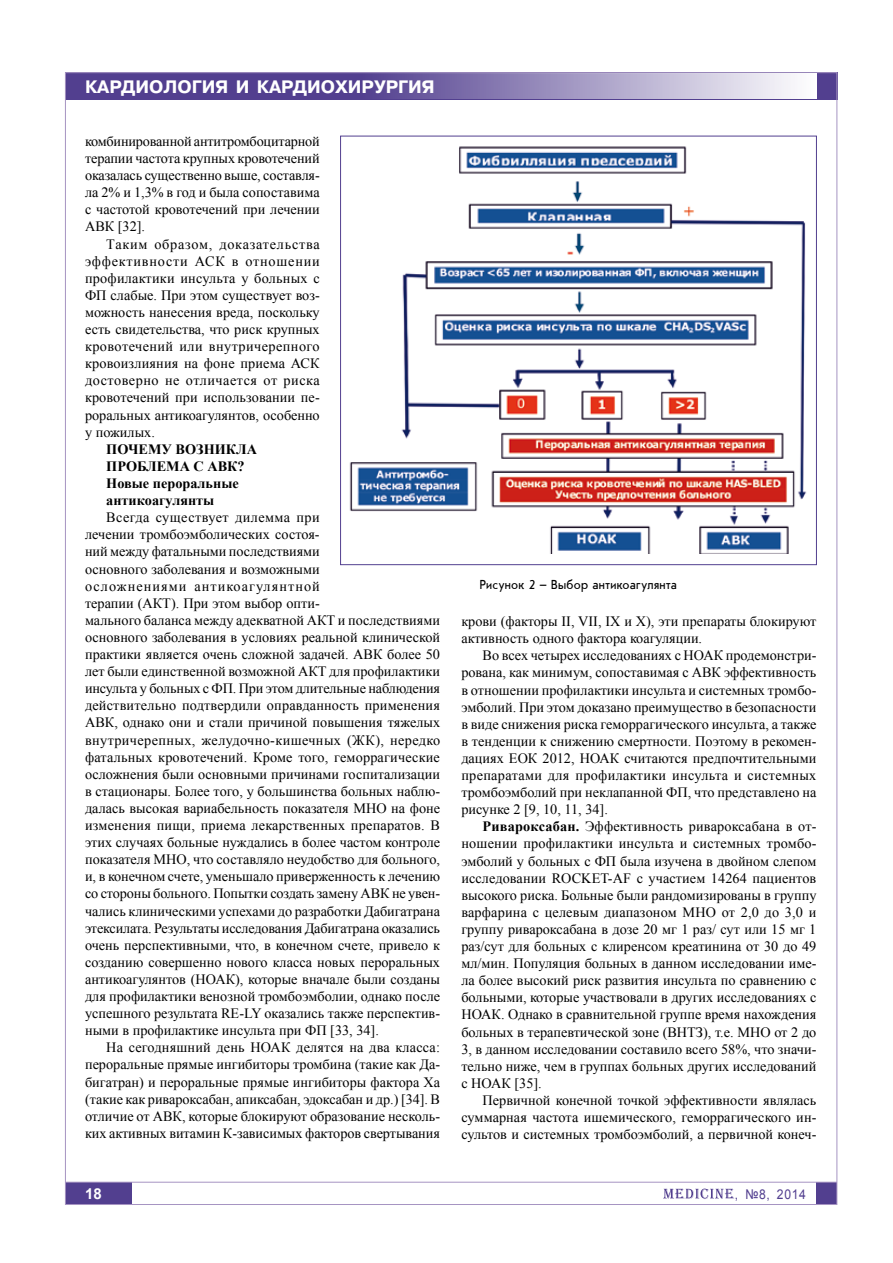
<style>
.page{position:relative;width:893px;height:1263px;background:#fff}
.page>*{position:absolute;margin:0;border:0;box-sizing:border-box;transform-origin:0 0}
.t1{font:700 18px "Pragmatica C";color:#fff}
.t2{font:700 15px "Arial";color:#fff}
.t3{font:14.25px/17.1px "Times New Roman";color:#000;text-align:justify}
.t4{font:700 14.25px/17.1px "Times New Roman";color:#000}
.t5{font:13.5px "Journal Sans";letter-spacing:.015em;color:#000;scale:.9 1}
.t6{font:13.5px "Arial";color:#523f8f;scale:.9 1}
.s1{font-weight:700}
</style>
<div class="page">
<div style="left:65px;top:1182px;width:67px;height:22px;background:#523f8f"></div>
<div style="left:816px;top:1182px;width:21px;height:22px;background:#523f8f"></div>
<svg style="left:663px;top:1188px;width:71px;height:11px"></svg>
<hr style="left:65px;top:1182px;width:772px;height:1px;background:#a694c2">
<div style="left:65px;top:72px;width:772px;height:28px;background:#523f8f"></div>
<div style="left:353px;top:73px;width:463px;height:26px;background:linear-gradient(to right,#4f3c8d,#fefefe)"></div>
<img style="left:349px;top:146px;width:458px;height:407px">
<p class="t1" style="left:85px;top:77px;width:351px">кардиология и кардиохирургия</p>
<p class="t3" style="left:85px;top:132px;width:236px">комбинированной антитромбоцитарной терапии частота крупных кровотечений оказалась существенно выше, составля&shy;ла 2% и 1,3% в год и была сопоставима с частотой кровотечений при лечении АВК [32].</p>
<p class="t3" style="left:85px;top:235px;width:236px;text-indent:21px">Таким образом, доказательства эффективности АСК в отношении профилактики инсульта у больных с ФП слабые. При этом существует воз&shy;можность нанесения вреда, поскольку есть свидетельства, что риск крупных кровотечений или внутричерепного кровоизлияния на фоне приема АСК достоверно не отличается от риска кровотечений при использовании пе&shy;роральных антикоагулянтов, особенно у пожилых.</p>
<p class="t4" style="left:106px;top:440px;width:149px">Почему возникла проблема с АВК?<br>Новые пероральные антикоагулянты</p>
<p class="t3" style="left:85px;top:509px;width:357px;text-align:left;text-indent:21px">Всегда существует дилемма при<br>лечении тромбоэмболических состоя-<br>ний между фатальными последствиями<br>основного заболевания и возможными<br>осложнениями антикоагулянтной<br>терапии (АКТ). При этом выбор опти-<br>мального баланса между адекватной АКТ и последствиями основного заболевания в условиях реальной клинической практики является очень сложной задачей. АВК более 50 лет были единственной возможной АКТ для профилактики инсульта у больных с ФП. При этом длительные наблюдения действительно подтвердили оправданность применения АВК, однако они и стали причиной повышения тяжелых внутричерепных, желудочно-кишечных (ЖК), нередко фатальных кровотечений. Кроме того, геморрагические осложнения были основными причинами госпитализации в стационары. Более того, у большинства больных наблю&shy;далась высокая вариабельность показателя МНО на фоне изменения пищи, приема лекарственных препаратов. В этих случаях больные нуждались в более частом контроле показателя МНО, что составляло неудобство для больного, и, в конечном счете, уменьшало приверженность к лечению со стороны больного. Попытки создать замену АВК не увен&shy;чались клиническими успехами до разработки Дабигатрана этексилата. Результаты исследования Дабигатрана оказались очень перспективными, что, в конечном счете, привело к созданию совершенно нового класса новых пероральных антикоагулянтов (НОАК), которые вначале были созданы для профилактики венозной тромбоэмболии, однако после успешного результата RE-LY оказались также перспектив&shy;ными в профилактике инсульта при ФП [33, 34].</p>
<p class="t3" style="left:85px;top:1039px;width:357px;text-indent:21px">На сегодняшний день НОАК делятся на два класса: пероральные прямые ингибиторы тромбина (такие как Да&shy;бигатран) и пероральные прямые ингибиторы фактора Ха (такие как ривароксабан, апиксабан, эдоксабан и др.) [34]. В отличие от АВК, которые блокируют образование несколь&shy;ких активных витамин К-зависимых факторов свертывания</p>
<p class="t5" style="left:480px;top:578px;width:221px">Рисунок 2 – Выбор антикоагулянта</p>
<p class="t3" style="left:461px;top:613px;width:357px">крови (факторы II, VII, IX и Х), эти препараты блокируют активность одного фактора коагуляции.</p>
<p class="t3" style="left:461px;top:647px;width:357px;text-indent:21px">Во всех четырех исследованиях с НОАК продемонстри&shy;рована, как минимум, сопоставимая с АВК эффективность в отношении профилактики инсульта и системных тромбо&shy;эмболий. При этом доказано преимущество в безопасности в виде снижения риска геморрагического инсульта, а также в тенденции к снижению смертности. Поэтому в рекомен&shy;дациях ЕОК 2012, НОАК считаются предпочтительными препаратами для профилактики инсульта и системных тромбоэмболий при неклапанной ФП, что представлено на рисунке 2 [9, 10, 11, 34].</p>
<p class="t3" style="left:461px;top:818px;width:357px;text-indent:21px"><span class="s1">Ривароксабан.</span> Эффективность ривароксабана в от&shy;ношении профилактики инсульта и системных тромбо&shy;эмболий у больных с ФП была изучена в двойном слепом исследовании ROCKET-AF с участием 14264 пациентов высокого риска. Больные были рандомизированы в группу варфарина с целевым диапазоном МНО от 2,0 до 3,0 и группу ривароксабана в дозе 20 мг 1 раз/ сут или 15 мг 1 раз/сут для больных с клиренсом креатинина от 30 до 49 мл/мин. Популяция больных в данном исследовании име&shy;ла более высокий риск развития инсульта по сравнению с больными, которые участвовали в других исследованиях с НОАК. Однако в сравнительной группе время нахождения больных в терапевтической зоне (ВНТЗ), т.е. МНО от 2 до 3, в данном исследовании составило всего 58%, что значи&shy;тельно ниже, чем в группах больных других исследований с НОАК [35].</p>
<p class="t3" style="left:461px;top:1091px;width:357px;text-indent:21px">Первичной конечной точкой эффективности являлась суммарная частота ишемического, геморрагического ин&shy;сультов и системных тромбоэмболий, а первичной конеч-</p>
<p class="t2" style="left:85px;top:1183px;width:18px">18</p>
<p class="t6" style="left:735px;top:1185px;width:80px">, №8, 2014</p>
</div>
